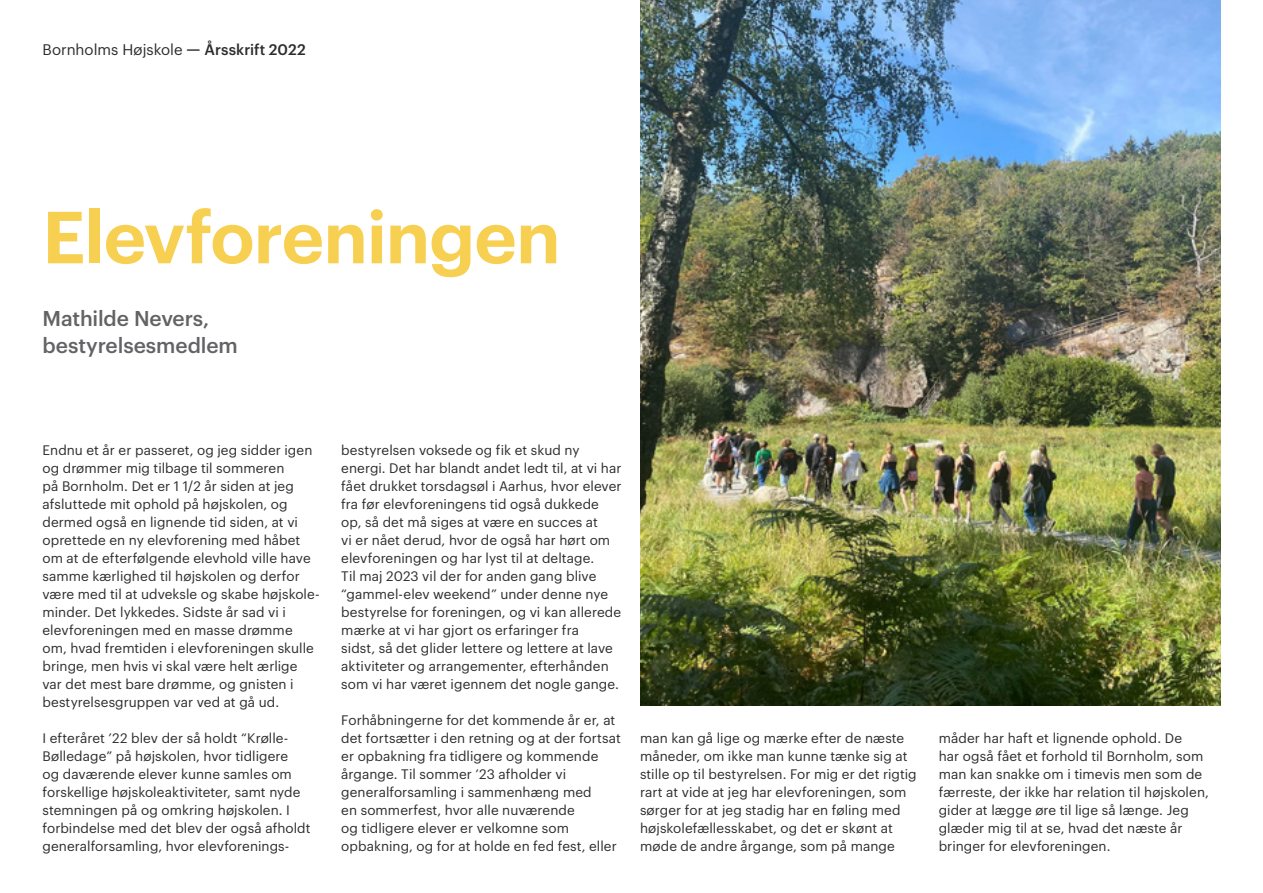
<style>
.page{position:relative;width:1263px;height:893px;background:#fff}
.page>*{position:absolute;margin:0;border:0;box-sizing:border-box;transform-origin:0 0}
.t1{font:600 72px "Graphik";letter-spacing:-.01em;color:#f7cf51}
.t2{font:500 21px/27px "Graphik";letter-spacing:-.005em;color:#636366}
.t3{font:15px "Graphik";color:#2e2b2c}
.t4{font:13.5px/18px "Graphik";letter-spacing:.005em;color:#2e2b2c}
.s1{font-weight:600}
.s2{font-weight:500}
</style>
<div class="page">
<img style="left:640px;top:0;width:580px;height:706px">
<p class="t3" style="left:43px;top:38px;width:265px">Bornholms Højskole <span class="s1">—</span> <span class="s2">Årsskrift 2022</span></p>
<p class="t1" style="left:43px;top:182px;width:519px">Elevforeningen</p>
<p class="t2" style="left:43px;top:303px;width:197px">Mathilde Nevers, bestyrelsesmedlem</p>
<p class="t4" style="left:43px;top:439px;width:279px">Endnu et år er passeret, og jeg sidder igen og drømmer mig tilbage til sommeren<br>på Bornholm. Det er 1 1/2 år siden at jeg afsluttede mit ophold på højskolen, og dermed også en lignende tid siden, at vi oprettede en ny elevforening med håbet om at de efterfølgende elevhold ville have samme kærlighed til højskolen og derfor være med til at udveksle og skabe højskole&shy;minder. Det lykkedes. Sidste år sad vi i elevforeningen med en masse drømme om, hvad fremtiden i elevforeningen skulle bringe, men hvis vi skal være helt ærlige var det mest bare drømme, og gnisten i bestyrelsesgruppen var ved at gå ud.</p>
<p class="t4" style="left:43px;top:727px;width:270px">I efteråret ’22 blev der så holdt “Krølle-Bølledage” på højskolen, hvor tidligere<br>og daværende elever kunne samles om forskellige højskoleaktiviteter, samt nyde stemningen på og omkring højskolen. I forbindelse med det blev der også afholdt generalforsamling, hvor elevforenings-</p>
<p class="t4" style="left:341px;top:439px;width:282px">bestyrelsen voksede og fik et skud ny energi. Det har blandt andet ledt til, at vi har fået drukket torsdagsøl i Aarhus, hvor elever fra før elevforeningens tid også dukkede op, så det må siges at være en succes at<br>vi er nået derud, hvor de også har hørt om elevforeningen og har lyst til at deltage.<br>Til maj 2023 vil der for anden gang blive “gammel-elev weekend” under denne nye bestyrelse for foreningen, og vi kan allerede mærke at vi har gjort os erfaringer fra<br>sidst, så det glider lettere og lettere at lave aktiviteter og arrangementer, efterhånden som vi har været igennem det nogle gange.</p>
<p class="t4" style="left:341px;top:709px;width:281px">Forhåbningerne for det kommende år er, at det fortsætter i den retning og at der fortsat er opbakning fra tidligere og kommende årgange. Til sommer ’23 afholder vi generalforsamling i sammenhæng med<br>en sommerfest, hvor alle nuværende<br>og tidligere elever er velkomne som opbakning, og for at holde en fed fest, eller</p>
<p class="t4" style="left:640px;top:727px;width:278px">man kan gå lige og mærke efter de næste måneder, om ikke man kunne tænke sig at stille op til bestyrelsen. For mig er det rigtig rart at vide at jeg har elevforeningen, som sørger for at jeg stadig har en føling med højskolefællesskabet, og det er skønt at møde de andre årgange, som på mange</p>
<p class="t4" style="left:939px;top:727px;width:272px">måder har haft et lignende ophold. De<br>har også fået et forhold til Bornholm, som man kan snakke om i timevis men som de færreste, der ikke har relation til højskolen, gider at lægge øre til lige så længe. Jeg glæder mig til at se, hvad det næste år bringer for elevforeningen.</p>
</div>
